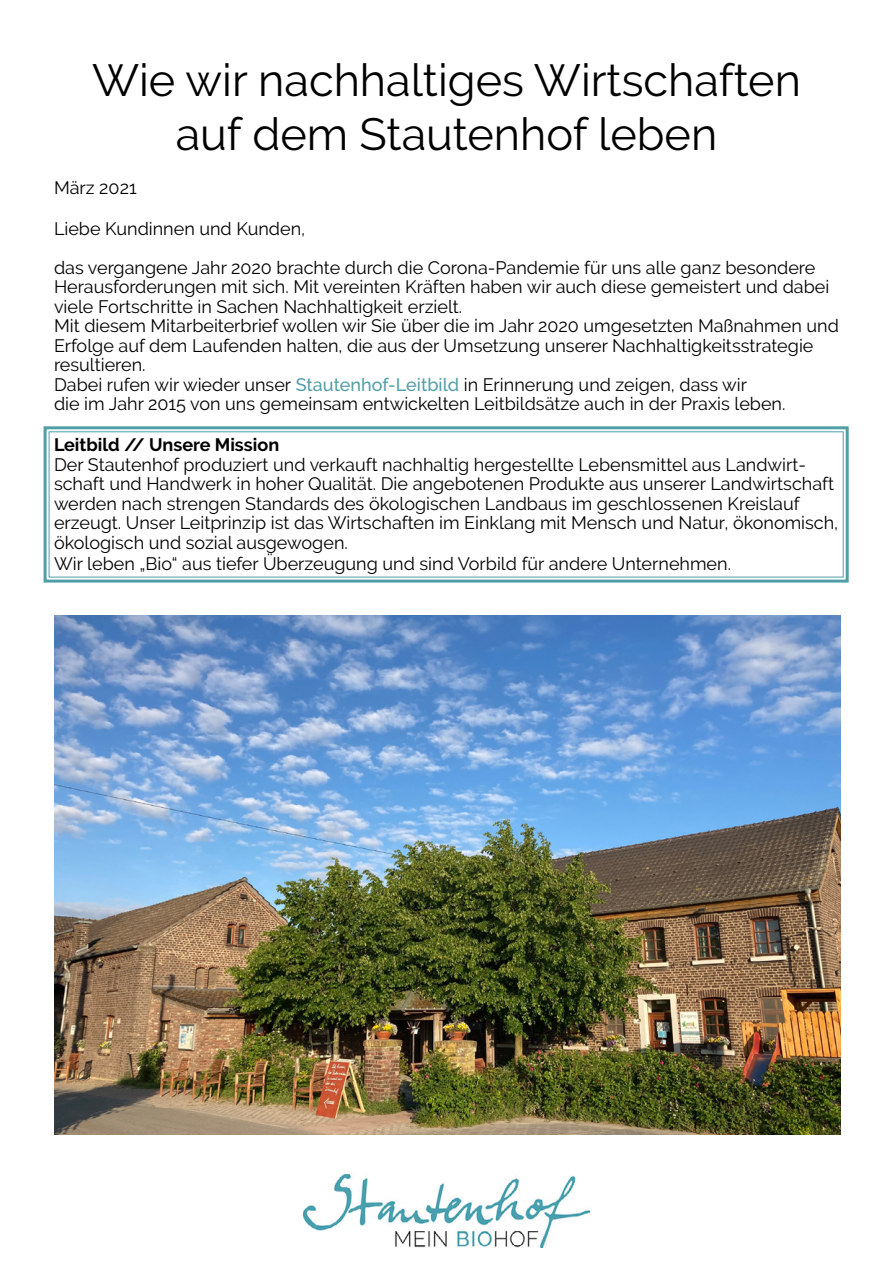
<style>
.page{position:relative;width:893px;height:1263px;background:#fff}
.page>*{position:absolute;margin:0;border:0;box-sizing:border-box;transform-origin:0 0}
.t1{font:45px/54px "Raleway";color:#000;text-align:center}
.t2{font:18px/19.5px "Raleway";color:#000}
.t3{font:700 18px "Raleway";color:#000}
.s1{font-weight:500;color:#509fa6}
</style>
<div class="page">
<img style="left:304px;top:1174px;width:285px;height:73px">
<svg style="left:43px;top:426px;width:806px;height:157px"></svg>
<div style="left:49px;top:431px;width:795px;height:147px;border:1px solid #509fa6"></div>
<img style="left:54px;top:615px;width:786px;height:519px">
<h1 class="t1" style="left:92px;top:53px;width:710px">Wie wir nachhaltiges Wirtschaften auf dem Stautenhof leben</h1>
<p class="t2" style="left:54px;top:177px;width:84px">März 2021</p>
<p class="t2" style="left:54px;top:209px;width:763px;line-height:39px">Liebe Kundinnen und Kunden,<br>das vergangene Jahr 2020 brachte durch die Corona-Pandemie für uns alle ganz besondere</p>
<p class="t2" style="left:54px;top:277px;width:786px">Herausforderungen mit sich. Mit vereinten Kräften haben wir auch diese gemeistert und dabei viele Fortschritte in Sachen Nachhaltigkeit erzielt.<br>Mit diesem Mitarbeiterbrief wollen wir Sie über die im Jahr 2020 umgesetzten Maßnahmen und Erfolge auf dem Laufenden halten, die aus der Umsetzung unserer Nachhaltigkeitsstrategie resultieren.<br>Dabei rufen wir wieder unser <span class="s1">Stautenhof-Leitbild</span> in Erinnerung und zeigen, dass wir<br>die im Jahr 2015 von uns gemeinsam entwickelten Leitbildsätze auch in der Praxis leben.</p>
<p class="t3" style="left:54px;top:435px;width:227px">Leitbild // Unsere Mission</p>
<p class="t2" style="left:54px;top:455px;width:786px">Der Stautenhof produziert und verkauft nachhaltig hergestellte Lebensmittel aus Landwirt&shy;schaft und Handwerk in hoher Qualität. Die angebotenen Produkte aus unserer Landwirtschaft werden nach strengen Standards des ökologischen Landbaus im geschlossenen Kreislauf erzeugt. Unser Leitprinzip ist das Wirtschaften im Einklang mit Mensch und Natur, ökonomisch, ökologisch und sozial ausgewogen.</p>
<p class="t2" style="left:54px;top:554px;width:679px">Wir leben „Bio“ aus tiefer Überzeugung und sind Vorbild für andere Unternehmen.</p>
</div>
